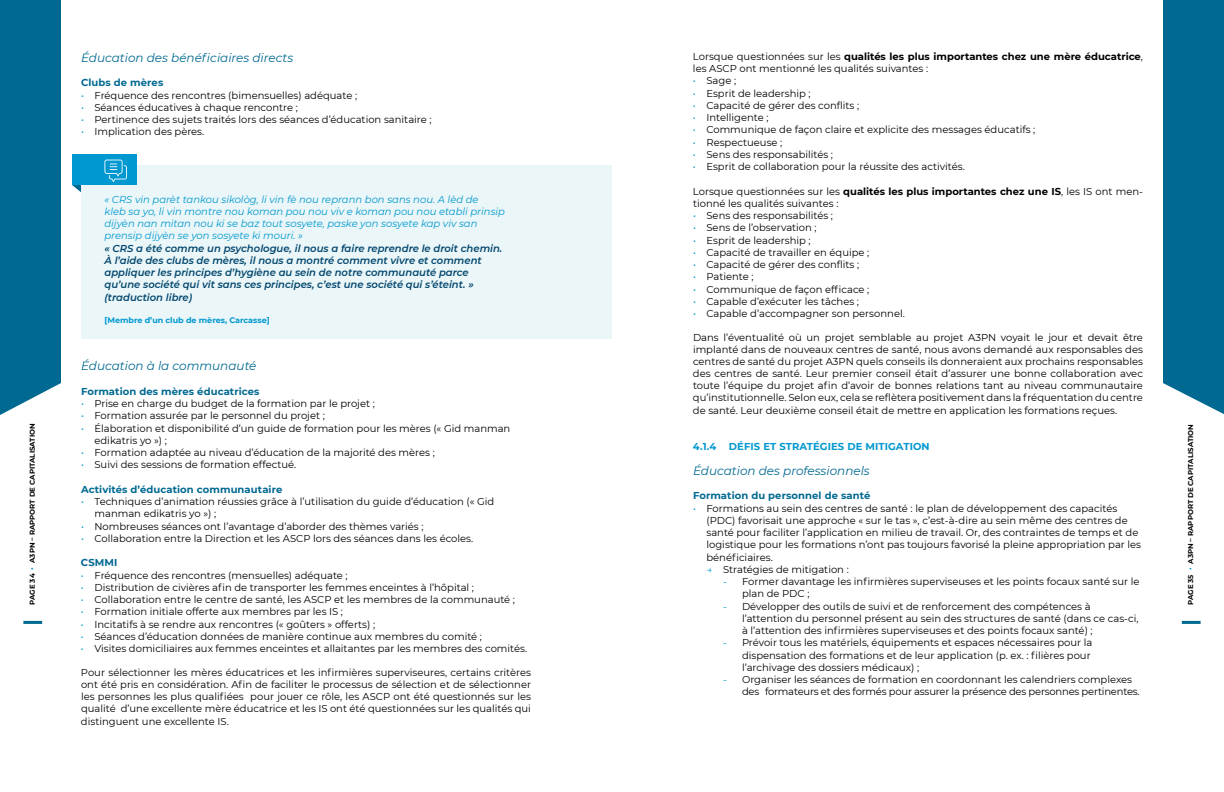
<style>
.page{position:relative;width:1224px;height:792px;background:#fff}
.page>*{position:absolute;margin:0;border:0;box-sizing:border-box;transform-origin:0 0}
.t1{font:italic 12px "Montserrat";color:#006991}
.t2{font:10px/12.2px "Montserrat";color:#000}
.t3{font:italic 600 10px/12.2px "Montserrat";color:#00456e}
.t4{font:italic 10px/12.2px "Montserrat";color:#0098d1}
.t5{font:700 10px "Montserrat";letter-spacing:.01em;color:#006991}
.t6{font:700 10px "Montserrat";letter-spacing:.01em;color:#0098d1}
.t7{font:700 8px "Montserrat";color:#0098d1}
.t8{font:700 7px "Montserrat";color:#000}
.s1{color:#0098d1}
.s2{font-weight:700}
</style>
<div class="page">
<div style="left:81px;top:166px;width:531px;height:173px;background:#eaf6f7"></div>
<div style="left:72px;top:155px;width:65px;height:30px;background:#0098d1"></div>
<svg style="left:72px;top:159px;width:55px;height:34px"></svg>
<div style="left:0;top:0;width:61px;height:415px;background:#006991"></div>
<hr style="left:23px;top:621px;width:19px;height:3px;background:#006991">
<div style="left:1163px;top:0;width:61px;height:414px;background:#006991"></div>
<hr style="left:1182px;top:621px;width:19px;height:3px;background:#006991">
<p class="t1" style="left:81px;top:49px;width:214px">Éducation des bénéficiaires directs</p>
<p class="t5" style="left:81px;top:76px;width:84px">Clubs de mères</p>
<p class="t2" style="left:81px;top:89px;width:278px"><span class="s1">•</span> Fréquence des rencontres (bimensuelles) adéquate ;</p>
<p class="t2" style="left:81px;top:101px;width:218px"><span class="s1">•</span> Séances éducatives à chaque rencontre ;</p>
<p class="t2" style="left:81px;top:113px;width:352px"><span class="s1">•</span> Pertinence des sujets traités lors des séances d’éducation sanitaire ;</p>
<p class="t2" style="left:81px;top:125px;width:125px"><span class="s1">•</span> Implication des pères.</p>
<p class="t2" style="left:693px;top:50px;width:451px">Lorsque questionnées sur les <span class="s2">qualités les plus importantes chez une mère éducatrice</span>, les ASCP ont mentionné les qualités suivantes :</p>
<p class="t2" style="left:693px;top:74px;width:45px"><span class="s1">•</span> Sage ;</p>
<p class="t2" style="left:693px;top:87px;width:119px"><span class="s1">•</span> Esprit de leadership ;</p>
<p class="t2" style="left:693px;top:99px;width:168px"><span class="s1">•</span> Capacité de gérer des conflits ;</p>
<p class="t2" style="left:693px;top:111px;width:77px"><span class="s1">•</span> Intelligente ;</p>
<p class="t2" style="left:693px;top:123px;width:344px"><span class="s1">•</span> Communique de façon claire et explicite des messages éducatifs ;</p>
<p class="t2" style="left:693px;top:136px;width:91px"><span class="s1">•</span> Respectueuse ;</p>
<p class="t2" style="left:693px;top:148px;width:142px"><span class="s1">•</span> Sens des responsabilités ;</p>
<p class="t2" style="left:693px;top:160px;width:273px"><span class="s1">•</span> Esprit de collaboration pour la réussite des activités.</p>
<p class="t2" style="left:693px;top:185px;width:452px">Lorsque questionnées sur les <span class="s2">qualités les plus importantes chez une IS</span>, les IS ont men&shy;tionné les qualités suivantes :</p>
<p class="t2" style="left:693px;top:209px;width:142px"><span class="s1">•</span> Sens des responsabilités ;</p>
<p class="t2" style="left:693px;top:221px;width:125px"><span class="s1">•</span> Sens de l’observation ;</p>
<p class="t2" style="left:693px;top:234px;width:119px"><span class="s1">•</span> Esprit de leadership ;</p>
<p class="t2" style="left:693px;top:246px;width:178px"><span class="s1">•</span> Capacité de travailler en équipe ;</p>
<p class="t2" style="left:693px;top:258px;width:168px"><span class="s1">•</span> Capacité de gérer des conflits ;</p>
<p class="t2" style="left:693px;top:270px;width:62px"><span class="s1">•</span> Patiente ;</p>
<p class="t2" style="left:693px;top:283px;width:178px"><span class="s1">•</span> Communique de façon efficace ;</p>
<p class="t2" style="left:693px;top:295px;width:168px"><span class="s1">•</span> Capable d’exécuter les tâches ;</p>
<p class="t2" style="left:693px;top:307px;width:213px"><span class="s1">•</span> Capable d’accompagner son personnel.</p>
<p class="t2" style="left:693px;top:332px;width:452px;text-align:justify">Dans l’éventualité où un projet semblable au projet A3PN voyait le jour et devait être implanté dans de nouveaux centres de santé, nous avons demandé aux responsables des centres de santé du projet A3PN quels conseils ils donneraient aux prochains responsables des centres de santé. Leur premier conseil était d’assurer une bonne collaboration avec toute l’équipe du projet afin d’avoir de bonnes relations tant au niveau communautaire qu’institutionnelle. Selon eux, cela se reflètera positivement dans la fréquentation du centre de santé. Leur deuxième conseil était de mettre en application les formations reçues.</p>
<p class="t6" style="left:693px;top:440px;width:25px">4.1.4</p>
<p class="t6" style="left:729px;top:440px;width:202px">DÉFIS ET STRATÉGIES DE MITIGATION</p>
<p class="t1" style="left:693px;top:462px;width:178px">Éducation des professionnels</p>
<p class="t5" style="left:693px;top:489px;width:179px">Formation du personnel de santé</p>
<p class="t2" style="left:706px;top:502px;width:436px;text-indent:-14px"><span class="s1">•</span> Formations au sein des centres de santé : le plan de développement des capacités (PDC) favorisait une approche « sur le tas », c’est-à-dire au sein même des centres de santé pour faciliter l’application en milieu de travail. Or, des contraintes de temps et de logistique pour les formations n’ont pas toujours favorisé la pleine appropriation par les bénéficiaires.</p>
<p class="t2" style="left:706px;top:563px;width:144px"><span class="s1">→</span> Stratégies de mitigation :</p>
<p class="t2" style="left:742px;top:575px;width:399px;text-indent:-19px"><span class="s1">-</span> Former davantage les infirmières superviseuses et les points focaux santé sur le plan de PDC ;</p>
<p class="t2" style="left:742px;top:600px;width:398px;text-indent:-19px"><span class="s1">-</span> Développer des outils de suivi et de renforcement des compétences à l’attention du personnel présent au sein des structures de santé (dans ce cas-ci, à l’attention des infirmières superviseuses et des points focaux santé) ;</p>
<p class="t2" style="left:742px;top:636px;width:352px;text-indent:-19px"><span class="s1">-</span> Prévoir tous les matériels, équipements et espaces nécessaires pour la dispensation des formations et de leur application (p. ex. : filières pour l’archivage des dossiers médicaux) ;</p>
<p class="t2" style="left:742px;top:673px;width:399px;text-indent:-19px"><span class="s1">-</span> Organiser les séances de formation en coordonnant les calendriers complexes des formateurs et des formés pour assurer la présence des personnes pertinentes.</p>
<p class="t4" style="left:104px;top:193px;width:402px">« CRS vin parèt tankou sikològ, li vin fè nou reprann bon sans nou. A lèd de<br>kleb sa yo, li vin montre nou koman pou nou viv e koman pou nou etabli prinsip dijyèn nan mitan nou ki se baz tout sosyete, paske yon sosyete kap viv san prensip dijyèn se yon sosyete ki mouri. »</p>
<p class="t3" style="left:104px;top:242px;width:399px">« CRS a été comme un psychologue, il nous a faire reprendre le droit chemin.<br>À l’aide des clubs de mères, il nous a montré comment vivre et comment appliquer les principes d’hygiène au sein de notre communauté parce qu’une société qui vit sans ces principes, c’est une société qui s’éteint. » (traduction libre)</p>
<p class="t7" style="left:104px;top:315px;width:167px">[Membre d’un club de mères, Carcasse]</p>
<p class="t1" style="left:81px;top:358px;width:177px">Éducation à la communauté</p>
<p class="t5" style="left:81px;top:384px;width:180px">Formation des mères éducatrices</p>
<p class="t2" style="left:81px;top:397px;width:295px"><span class="s1">•</span> Prise en charge du budget de la formation par le projet ;</p>
<p class="t2" style="left:81px;top:409px;width:245px"><span class="s1">•</span> Formation assurée par le personnel du projet ;</p>
<p class="t2" style="left:94px;top:422px;width:417px;text-indent:-14px"><span class="s1">•</span> Élaboration et disponibilité d’un guide de formation pour les mères (« Gid manman edikatris yo ») ;</p>
<p class="t2" style="left:81px;top:446px;width:355px"><span class="s1">•</span> Formation adaptée au niveau d’éducation de la majorité des mères ;</p>
<p class="t2" style="left:81px;top:458px;width:217px"><span class="s1">•</span> Suivi des sessions de formation effectué.</p>
<p class="t5" style="left:81px;top:482px;width:203px">Activités d’éducation communautaire</p>
<p class="t2" style="left:94px;top:495px;width:401px;text-indent:-14px"><span class="s1">•</span> Techniques d’animation réussies grâce à l’utilisation du guide d’éducation (« Gid manman edikatris yo ») ;</p>
<p class="t2" style="left:81px;top:520px;width:344px"><span class="s1">•</span> Nombreuses séances ont l’avantage d’aborder des thèmes variés ;</p>
<p class="t2" style="left:81px;top:532px;width:394px"><span class="s1">•</span> Collaboration entre la Direction et les ASCP lors des séances dans les écoles.</p>
<p class="t5" style="left:81px;top:555px;width:38px">CSMMI</p>
<p class="t2" style="left:81px;top:569px;width:268px"><span class="s1">•</span> Fréquence des rencontres (mensuelles) adéquate ;</p>
<p class="t2" style="left:81px;top:581px;width:395px"><span class="s1">•</span> Distribution de civières afin de transporter les femmes enceintes à l’hôpital ;</p>
<p class="t2" style="left:81px;top:593px;width:436px"><span class="s1">•</span> Collaboration entre le centre de santé, les ASCP et les membres de la communauté ;</p>
<p class="t2" style="left:81px;top:605px;width:264px"><span class="s1">•</span> Formation initiale offerte aux membres par les IS ;</p>
<p class="t2" style="left:81px;top:618px;width:296px"><span class="s1">•</span> Incitatifs à se rendre aux rencontres (« goûters » offerts) ;</p>
<p class="t2" style="left:81px;top:630px;width:403px"><span class="s1">•</span> Séances d’éducation données de manière continue aux membres du comité ;</p>
<p class="t2" style="left:81px;top:642px;width:448px"><span class="s1">•</span> Visites domiciliaires aux femmes enceintes et allaitantes par les membres des comités.</p>
<p class="t2" style="left:81px;top:666px;width:452px;text-align:justify">Pour sélectionner les mères éducatrices et les infirmières superviseures, certains critères ont été pris en considération. Afin de faciliter le processus de sélection et de sélectionner les personnes les plus qualifiées pour jouer ce rôle, les ASCP ont été questionnés sur les qualité d’une excellente mère éducatrice et les IS ont été questionnées sur les qualités qui distinguent une excellente IS.</p>
<p class="t8" style="left:27px;top:605px;width:183px;rotate:-90deg">PAGE 34 <span class="s1">•</span> A3PN – RAPPORT DE CAPITALISATION</p>
<p class="t8" style="left:1186px;top:605px;width:182px;rotate:-90deg">PAGE 35 <span class="s1">•</span> A3PN – RAPPORT DE CAPITALISATION</p>
</div>
